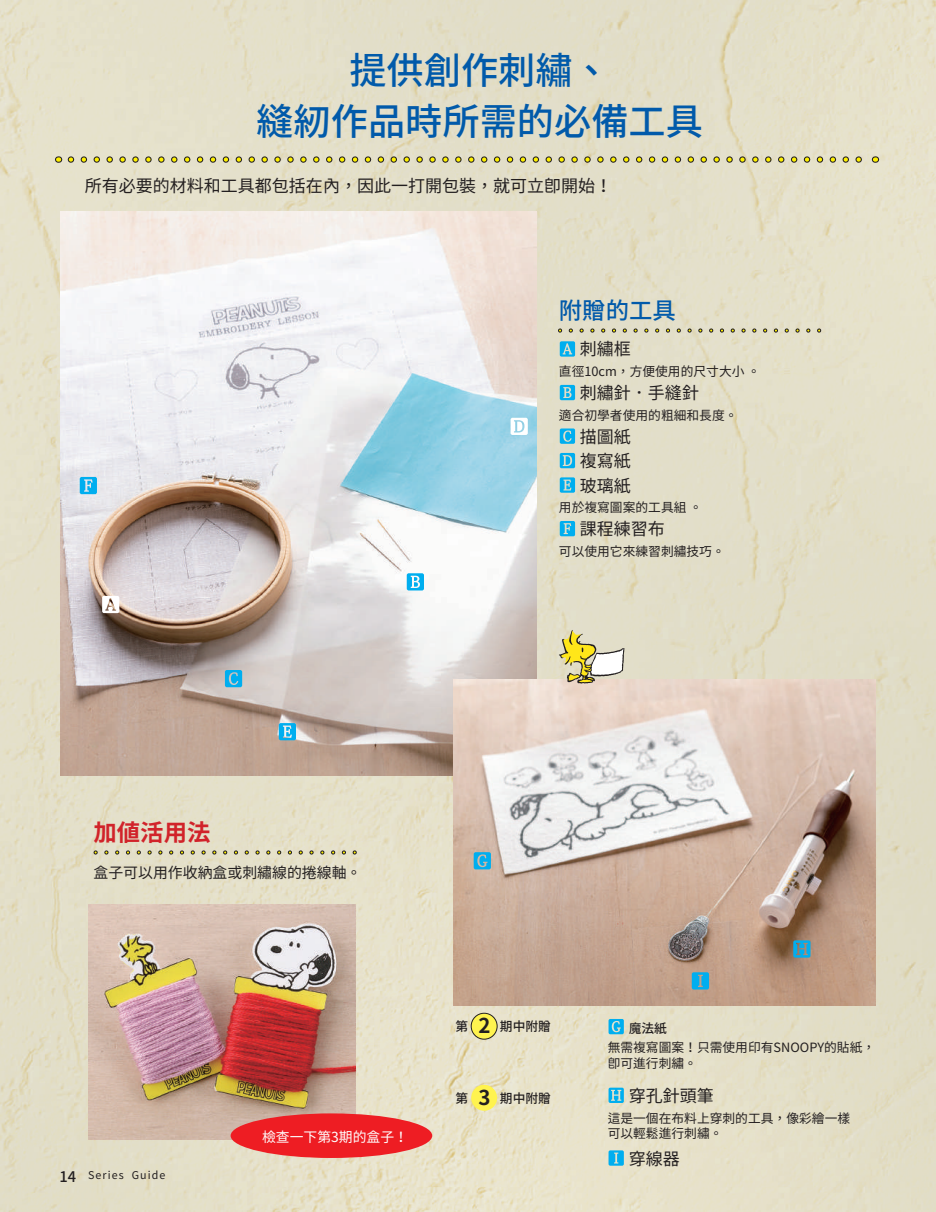
<style>
.page{position:relative;width:936px;height:1212px;background:#fff}
.page>*{position:absolute;margin:0;border:0;box-sizing:border-box;transform-origin:0 0}
.t1{font:37.2px/51px "Gen Yo Gothic TW Medium TTF";color:#015aaa;text-align:center}
.t2{font:23.4px "Gen Yo Gothic TW Medium TTF";color:#015aaa}
.t3{font:23.4px "Gen Yo Gothic TW Bold TTF";color:#d1232a}
.t4{font:16.95px/24.5px "Gen Yo Gothic TW Regular TTF";color:#231f20;text-align:justify}
.t5{font:14.85px "Gen Yo Gothic TW Regular TTF";color:#231f20}
.t6{font:13.8px "Gen Yo Gothic TW Regular TTF";color:#fff}
.t7{font:12.75px/15.3px "Gen Yo Gothic TW Regular TTF";color:#231f20}
.t8{font:12.75px "Gen Yo Gothic TW Medium TTF";color:#231f20}
.t9{font:10.65px "Gen Yo Gothic TW Regular TTF";letter-spacing:.1em;color:#231f20}
.s1{font-family:"Gen Yo Gothic TW Medium TTF";font-size:14.7px}
.s2{font-family:"Gen Yo Gothic TW Bold TTF";font-size:20.4px}
</style>
<div class="page">
<img style="left:0;top:0;width:935px;height:1212px">
<img style="left:61px;top:212px;width:475px;height:563px">
<img style="left:453px;top:680px;width:422px;height:325px">
<img style="left:89px;top:904px;width:267px;height:235px">
<svg style="left:559px;top:630px;width:65px;height:54px"></svg>
<div style="left:471px;top:1013px;width:26px;height:26px;background:#fff34f;border-radius:50%"></div>
<div style="left:471px;top:1013px;width:26px;height:26px;border:1px solid #231f20;border-radius:50%"></div>
<div style="left:471px;top:1085px;width:26px;height:26px;background:#fff34f;border-radius:50%"></div>
<svg style="left:102px;top:596px;width:17px;height:17px"></svg>
<svg style="left:407px;top:573px;width:17px;height:17px"></svg>
<svg style="left:225px;top:670px;width:17px;height:17px"></svg>
<svg style="left:80px;top:477px;width:17px;height:17px"></svg>
<svg style="left:473px;top:852px;width:18px;height:17px"></svg>
<svg style="left:510px;top:418px;width:17px;height:17px"></svg>
<svg style="left:279px;top:723px;width:17px;height:17px"></svg>
<svg style="left:559px;top:341px;width:16px;height:16px"></svg>
<svg style="left:559px;top:385px;width:16px;height:15px"></svg>
<svg style="left:559px;top:428px;width:16px;height:16px"></svg>
<svg style="left:559px;top:453px;width:16px;height:15px"></svg>
<svg style="left:559px;top:477px;width:16px;height:16px"></svg>
<svg style="left:559px;top:521px;width:16px;height:15px"></svg>
<svg style="left:608px;top:1019px;width:15px;height:15px"></svg>
<svg style="left:608px;top:1088px;width:15px;height:15px"></svg>
<svg style="left:608px;top:1150px;width:15px;height:16px"></svg>
<svg style="left:570px;top:328px;width:243px;height:5px"></svg>
<svg style="left:106px;top:850px;width:249px;height:4px"></svg>
<svg style="left:71px;top:156px;width:797px;height:7px;background:#c2bc89"></svg>
<svg style="left:793px;top:940px;width:17px;height:17px"></svg>
<svg style="left:691px;top:972px;width:18px;height:17px"></svg>
<div style="left:230px;top:1113px;width:202px;height:45px;background:#ee1d23;border-radius:50%"></div>
<h1 class="t1" style="left:256px;top:45px;width:448px">提供創作刺繡、<br>縫紉作品時所需的必備工具</h1>
<h3 class="t4" style="left:85px;top:174px;width:529px">所有必要的材料和工具都包括在內，因此一打開包裝，就可立即開始！</h3>
<h2 class="t2" style="left:559px;top:297px;width:118px">附贈的工具</h2>
<h3 class="t4" style="left:580px;top:337px;width:53px">刺繡框</h3>
<p class="t7" style="left:559px;top:364px;width:203px">直徑10cm，方便使用的尺寸大小 。</p>
<h3 class="t4" style="left:580px;top:381px;width:121px">刺繡針．手縫針</h3>
<p class="t7" style="left:559px;top:408px;width:180px">適合初學者使用的粗細和長度。</p>
<h3 class="t4" style="left:580px;top:424px;width:53px">描圖紙複寫紙玻璃紙</h3>
<p class="t7" style="left:559px;top:500px;width:145px">用於複寫圖案的工具組 。</p>
<h3 class="t4" style="left:580px;top:517px;width:87px">課程練習布</h3>
<p class="t7" style="left:559px;top:544px;width:167px">可以使用它來練習刺繡技巧。</p>
<h2 class="t3" style="left:93px;top:819px;width:118px">加値活用法</h2>
<p class="t5" style="left:93px;top:864px;width:269px">盒子可以用作收納盒或刺繡線的捲線軸。</p>
<p class="t9" style="left:60px;top:1169px;width:107px"><span class="s1">14</span> Series Guide</p>
<p class="t6" style="left:262px;top:1129px;width:147px">檢查一下第3期的盒子！</p>
<p class="t8" style="left:455px;top:1019px;width:97px">第 <span class="s2">2</span> 期中附贈</p>
<p class="t8" style="left:455px;top:1091px;width:97px">第 <span class="s2">3</span> 期中附贈</p>
<p class="t8" style="left:628px;top:1021px;width:40px">魔法紙</p>
<p class="t7" style="left:607px;top:1040px;width:269px">無需複寫圖案！只需使用印有SNOOPY的貼紙，即可進行刺繡。</p>
<h3 class="t4" style="left:628px;top:1084px;width:87px">穿孔針頭筆</h3>
<p class="t7" style="left:607px;top:1110px;width:244px">這是一個在布料上穿刺的工具，像彩繪一樣可以輕鬆進行刺繡。</p>
<h3 class="t4" style="left:628px;top:1146px;width:53px">穿線器</h3>
</div>
